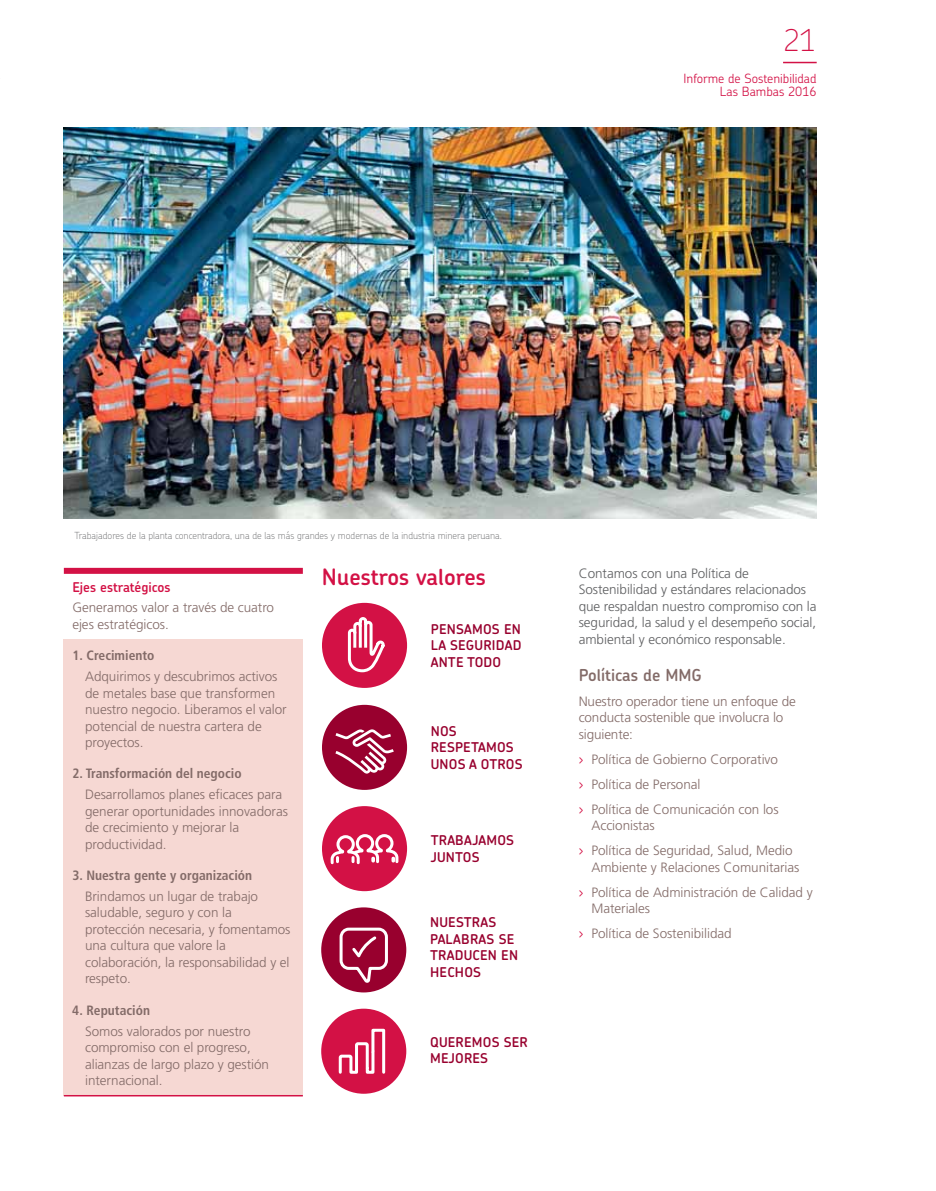
<style>
.page{position:relative;width:936px;height:1191px;background:#fff}
.page>*{position:absolute;margin:0;border:0;box-sizing:border-box;transform-origin:0 0}
.t1{font:100 30px "Chevin Pro";color:#d31145}
.t2{font:600 22.5px "Chevin Pro";color:#d31145}
.t3{font:600 16.5px "Chevin Pro";color:#836b68}
.t4{font:300 13.5px/16.5px "Frutiger LT Std";letter-spacing:-.005em;color:#836b68}
.t5{font:300 13.5px/16.5px "Frutiger LT Std";letter-spacing:-.005em;color:#5e5f61}
.t6{font:600 13.5px/16.5px "Chevin Pro";letter-spacing:.015em;color:#98002e}
.t7{font:700 condensed 13.5px "Frutiger LT Std";color:#836b68}
.t8{font:600 13.5px "Chevin Pro";color:#d31145}
.t9{font:300 12.75px/12.8px "Chevin Pro";color:#d31145;text-align:right}
.t10{font:100 9.75px "Chevin Pro";color:#5e5f61}
.s1{font-family:"Chevin Pro";color:#d31145}
</style>
<div class="page">
<div style="left:322px;top:603px;width:85px;height:85px;background:#d31145;border-radius:50%"></div>
<svg style="left:339px;top:602px;width:69px;height:137px"></svg>
<div style="left:321px;top:1008px;width:85px;height:85px;background:#d31145;border-radius:50%"></div>
<svg style="left:338px;top:1028px;width:48px;height:46px"></svg>
<div style="left:321px;top:907px;width:85px;height:85px;background:#98002e;border-radius:50%"></div>
<svg style="left:338px;top:927px;width:51px;height:58px"></svg>
<div style="left:322px;top:705px;width:85px;height:85px;background:#98002e;border-radius:50%"></div>
<svg style="left:335px;top:729px;width:59px;height:44px"></svg>
<div style="left:322px;top:806px;width:85px;height:85px;background:#d31145;border-radius:50%"></div>
<svg style="left:329px;top:834px;width:71px;height:48px"></svg>
<div style="left:64px;top:639px;width:239px;height:456px;background:#f6d8d3"></div>
<div style="left:64px;top:568px;width:239px;height:6px;background:#d31145"></div>
<hr style="left:64px;top:1095px;width:239px;height:1px;background:#d31145">
<img style="left:64px;top:128px;width:752px;height:391px">
<hr style="left:783px;top:62px;width:33px;height:1px;background:#d31145">
<h1 class="t1" style="left:783px;top:30px;width:35px">21</h1>
<p class="t9" style="left:683px;top:74px;width:135px">Informe de Sostenibilidad<br>Las Bambas 2016</p>
<p class="t10" style="left:74px;top:532px;width:429px">Trabajadores de la planta concentradora, una de las más grandes y modernas de la industria minera peruana.</p>
<p class="t8" style="left:72px;top:582px;width:100px">Ejes estratégicos</p>
<p class="t4" style="left:72px;top:600px;width:203px">Generamos valor a través de cuatro ejes estratégicos.</p>
<p class="t7" style="left:72px;top:649px;width:84px">1. Crecimiento</p>
<p class="t4" style="left:85px;top:669px;width:203px">Adquirimos y descubrimos activos de metales base que transformen nuestro negocio. Liberamos el valor potencial de nuestra cartera de proyectos.</p>
<p class="t7" style="left:72px;top:767px;width:171px">2. Transformación del negocio</p>
<p class="t4" style="left:85px;top:787px;width:204px">Desarrollamos planes eficaces para generar oportunidades innovadoras de crecimiento y mejorar la productividad.</p>
<p class="t7" style="left:72px;top:869px;width:181px">3. Nuestra gente y organización</p>
<p class="t4" style="left:85px;top:888px;width:207px">Brindamos un lugar de trabajo saludable, seguro y con la protección necesaria, y fomentamos una cultura que valore la colaboración, la responsabilidad y el respeto.</p>
<p class="t7" style="left:72px;top:1003px;width:79px">4. Reputación</p>
<p class="t4" style="left:85px;top:1023px;width:185px">Somos valorados por nuestro compromiso con el progreso, alianzas de largo plazo y gestión internacional.</p>
<h2 class="t2" style="left:322px;top:569px;width:166px">Nuestros valores</h2>
<p class="t6" style="left:431px;top:622px;width:92px;text-align:justify">PENSAMOS EN LA SEGURIDAD ANTE TODO</p>
<p class="t6" style="left:431px;top:724px;width:93px">NOS<br>RESPETAMOS<br>UNOS A OTROS</p>
<p class="t6" style="left:431px;top:834px;width:85px">TRABAJAMOS<br>JUNTOS</p>
<p class="t6" style="left:430px;top:916px;width:89px">NUESTRAS<br>PALABRAS SE<br>TRADUCEN EN<br>HECHOS</p>
<p class="t6" style="left:430px;top:1035px;width:99px">QUEREMOS SER<br>MEJORES</p>
<p class="t5" style="left:578px;top:566px;width:239px">Contamos con una Política de Sostenibilidad y estándares relacionados que respaldan nuestro compromiso con la seguridad, la salud y el desempeño social, ambiental y económico responsable.</p>
<p class="t3" style="left:578px;top:669px;width:125px">Políticas de MMG</p>
<p class="t4" style="left:578px;top:693px;width:219px">Nuestro operador tiene un enfoque de conducta sostenible que involucra lo siguiente:</p>
<p class="t4" style="left:578px;top:747px;width:201px;line-height:25px"><span class="s1">›</span> Política de Gobierno Corporativo <span class="s1">›</span> Política de Personal<br><span class="s1">›</span> Política de Comunicación con los</p>
<p class="t4" style="left:578px;top:814px;width:215px;line-height:25px;text-indent:13px">Accionistas<br><span class="s1">›</span> Política de Seguridad, Salud, Medio</p>
<p class="t4" style="left:578px;top:855px;width:235px;line-height:25px;text-align:center">Ambiente y Relaciones Comunitarias<br><span class="s1">›</span> Política de Administración de Calidad y</p>
<p class="t4" style="left:578px;top:897px;width:154px;line-height:25px;text-indent:13px">Materiales<br><span class="s1">›</span> Política de Sostenibilidad</p>
</div>
